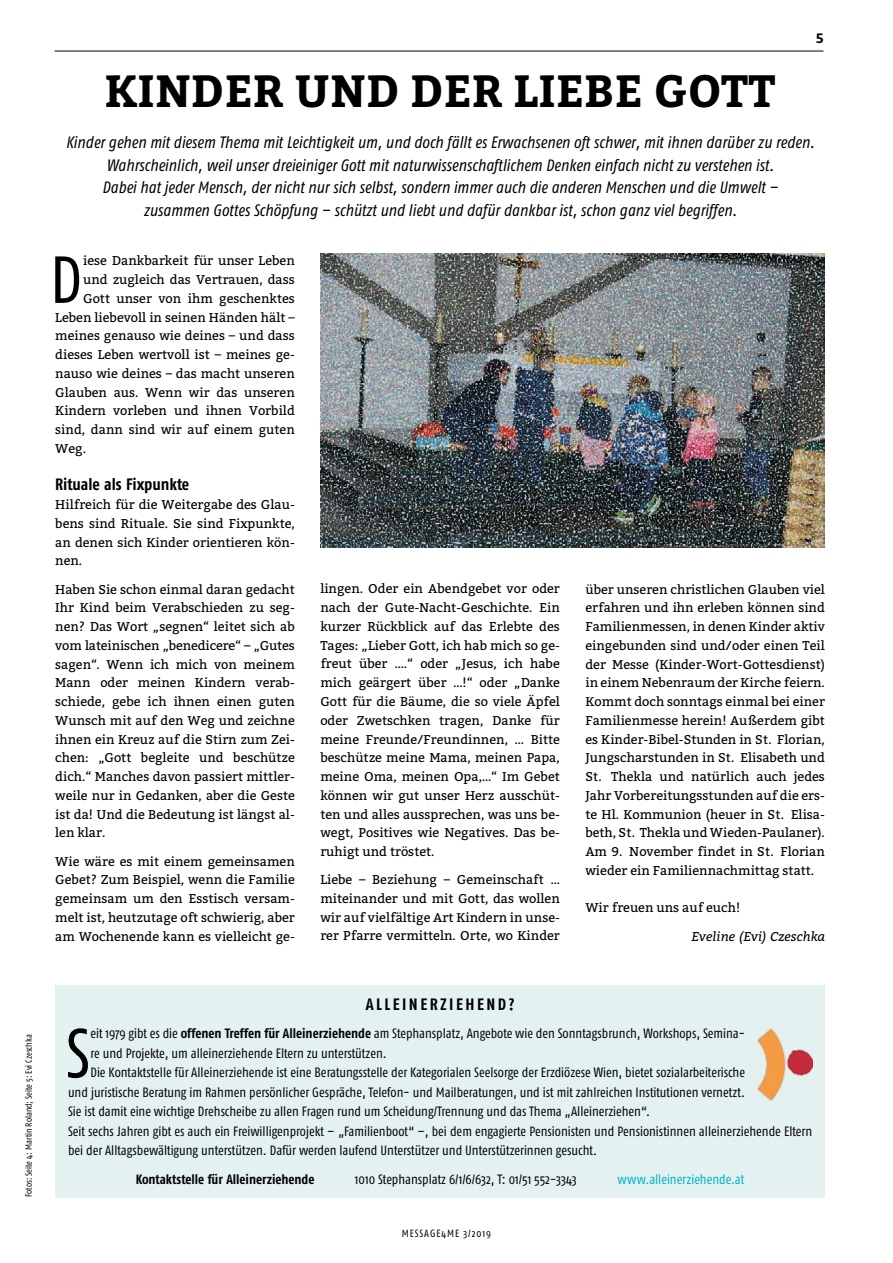
<style>
.page{position:relative;width:893px;height:1263px;background:#fff}
.page>*{position:absolute;margin:0;border:0;box-sizing:border-box;transform-origin:0 0}
.t1{font:69.15px "Fago Co";color:#000}
.t2{font:66.3px "Fago Co Caps";color:#000}
.t3{font:700 45px "Bitter";letter-spacing:.01em;color:#000}
.t4{font:italic 16.5px/22.5px "Fago Co";color:#000;text-align:center}
.t5{font:700 16.5px "Fago Co";color:#000}
.t6{font:700 16.5px "Fago Co";letter-spacing:.15em;color:#000}
.t7{font:13.5px "Fago Co";color:#000}
.t8{font:700 13.5px "Fago Co";color:#000}
.t9{font:13.5px "Fago Co";letter-spacing:-.005em;color:#00b1cf}
.t10{font:700 13.5px "Bitter";color:#000}
.t11{font:12.75px/18.8px "Bitter";color:#000;text-align:justify}
.t12{font:italic 12.75px "Bitter";color:#000}
.t13{font:10.5px "Fago Co";letter-spacing:.09em;color:#000}
.t14{font:9px "Fago Co";letter-spacing:-.005em;color:#000}
.s1{font-weight:700}
</style>
<div class="page">
<hr style="left:55px;top:51px;width:768px;height:1px;background:#000">
<img style="left:320px;top:253px;width:505px;height:295px">
<div style="left:55px;top:985px;width:770px;height:212px;background:#e3f2f1"></div>
<img style="left:758px;top:1029px;width:54px;height:72px">
<p class="t14" style="left:24px;top:1197px;width:164px;rotate:-90deg">Fotos: Seite 4: Martin Roland; Seite 5: Evi Czeschka</p>
<p class="t10" style="left:816px;top:28px;width:9px">5</p>
<h3 class="t3" style="left:105px;top:57px;width:672px">KINDER UND DER LIEBE GOTT</h3>
<p class="t4" style="left:66px;top:131px;width:750px">Kinder gehen mit diesem Thema mit Leichtigkeit um, und doch fällt es Erwachsenen oft schwer, mit ihnen darüber zu reden.<br>Wahrscheinlich, weil unser dreieiniger Gott mit naturwissenschaftlichem Denken einfach nicht zu verstehen ist.<br>Dabei hat jeder Mensch, der nicht nur sich selbst, sondern immer auch die anderen Menschen und die Umwelt –<br>zusammen Gottes Schöpfung – schützt und liebt und dafür dankbar ist, schon ganz viel begriffen.</p>
<h2 class="t2" style="left:49px;top:242px;width:35px">D</h2>
<p class="t11" style="left:83px;top:252px;width:213px">iese Dankbarkeit für unser Leben</p>
<p class="t11" style="left:83px;top:270px;width:213px">und zugleich das Vertrauen, dass</p>
<p class="t11" style="left:83px;top:289px;width:213px">Gott unser von ihm geschenktes</p>
<p class="t11" style="left:55px;top:308px;width:241px">Leben liebevoll in seinen Händen hält –</p>
<p class="t11" style="left:55px;top:327px;width:241px">meines genauso wie deines – und dass</p>
<p class="t11" style="left:55px;top:345px;width:241px">dieses Leben wertvoll ist – meines ge-</p>
<p class="t11" style="left:55px;top:364px;width:241px">nauso wie deines – das macht unseren</p>
<p class="t11" style="left:55px;top:383px;width:241px">Glauben aus. Wenn wir das unseren</p>
<p class="t11" style="left:55px;top:402px;width:241px">Kindern vorleben und ihnen Vorbild</p>
<p class="t11" style="left:55px;top:420px;width:241px">sind, dann sind wir auf einem guten</p>
<p class="t11" style="left:55px;top:439px;width:32px">Weg.</p>
<p class="t5" style="left:55px;top:475px;width:136px">Rituale als Fixpunkte</p>
<p class="t11" style="left:55px;top:495px;width:241px">Hilfreich für die Weitergabe des Glau&shy;bens sind Rituale. Sie sind Fixpunkte, an denen sich Kinder orientieren kön&shy;nen.</p>
<p class="t11" style="left:55px;top:580px;width:241px">Haben Sie schon einmal daran gedacht Ihr Kind beim Verabschieden zu seg&shy;nen? Das Wort „segnen“ leitet sich ab vom lateinischen „benedicere“ – „Gutes sagen“. Wenn ich mich von meinem Mann oder meinen Kindern verab&shy;schiede, gebe ich ihnen einen guten Wunsch mit auf den Weg und zeichne ihnen ein Kreuz auf die Stirn zum Zei&shy;chen: „Gott begleite und beschütze dich.“ Manches davon passiert mittler&shy;weile nur in Gedanken, aber die Geste ist da! Und die Bedeutung ist längst al&shy;len klar.</p>
<p class="t11" style="left:55px;top:852px;width:241px">Wie wäre es mit einem gemeinsamen Gebet? Zum Beispiel, wenn die Familie gemeinsam um den Esstisch versam&shy;melt ist, heutzutage oft schwierig, aber am Wochenende kann es vielleicht ge-</p>
<p class="t11" style="left:320px;top:580px;width:241px">lingen. Oder ein Abendgebet vor oder nach der Gute-Nacht-Geschichte. Ein kurzer Rückblick auf das Erlebte des Tages: „Lieber Gott, ich hab mich so ge&shy;freut über ….“ oder „Jesus, ich habe mich geärgert über …!“ oder „Danke Gott für die Bäume, die so viele Äpfel oder Zwetschken tragen, Danke für meine Freunde/Freundinnen, … Bitte beschütze meine Mama, meinen Papa, meine Oma, meinen Opa,…“ Im Gebet können wir gut unser Herz ausschüt&shy;ten und alles aussprechen, was uns be&shy;wegt, Positives wie Negatives. Das be&shy;ruhigt und tröstet.</p>
<p class="t11" style="left:320px;top:870px;width:241px">Liebe – Beziehung – Gemeinschaft … miteinander und mit Gott, das wollen wir auf vielfältige Art Kindern in unse&shy;rer Pfarre vermitteln. Orte, wo Kinder</p>
<p class="t6" style="left:366px;top:994px;width:150px">ALLEINERZIEHEND?</p>
<p class="t11" style="left:585px;top:580px;width:241px">über unseren christlichen Glauben viel erfahren und ihn erleben können sind Familienmessen, in denen Kinder aktiv eingebunden sind und/oder einen Teil der Messe (Kinder-Wort-Gottesdienst) in einem Nebenraum der Kirche feiern.<br>Kommt doch sonntags einmal bei einer Familienmesse herein! Außerdem gibt es Kinder-Bibel-Stunden in St. Florian, Jungscharstunden in St. Elisabeth und St. Thekla und natürlich auch jedes Jahr Vorbereitungsstunden auf die ers&shy;te Hl. Kommunion (heuer in St. Elisa&shy;beth, St. Thekla und Wieden-Paulaner).<br>Am 9. November findet in St. Florian wieder ein Familiennachmittag statt.</p>
<p class="t11" style="left:585px;top:899px;width:156px">Wir freuen uns auf euch!</p>
<p class="t12" style="left:691px;top:927px;width:135px">Eveline (Evi) Czeschka</p>
<h1 class="t1" style="left:65px;top:1014px;width:26px">S</h1>
<p class="t7" style="left:90px;top:1026px;width:656px">eit 1979 gibt es die <span class="s1">offenen Treffen für Alleinerziehende</span> am Stephansplatz, Angebote wie den Sonntagsbrunch, Workshops, Semina-</p>
<p class="t7" style="left:90px;top:1045px;width:298px">re und Projekte, um alleinerziehende Eltern zu unterstützen.</p>
<p class="t7" style="left:90px;top:1065px;width:656px">Die Kontaktstelle für Alleinerziehende ist eine Beratungsstelle der Kategorialen Seelsorge der Erzdiözese Wien, bietet sozialarbeiterische</p>
<p class="t7" style="left:68px;top:1084px;width:678px">und juristische Beratung im Rahmen persönlicher Gespräche, Telefon- und Mailberatungen, und ist mit zahlreichen Institutionen vernetzt.</p>
<p class="t7" style="left:68px;top:1104px;width:583px">Sie ist damit eine wichtige Drehscheibe zu allen Fragen rund um Scheidung/Trennung und das Thema „Alleinerziehen“.</p>
<p class="t7" style="left:68px;top:1123px;width:746px">Seit sechs Jahren gibt es auch ein Freiwilligenprojekt – „Familienboot“ –, bei dem engagierte Pensionisten und Pensionistinnen alleinerziehende Eltern</p>
<p class="t7" style="left:68px;top:1143px;width:531px">bei der Alltagsbewältigung unterstützen. Dafür werden laufend Unterstützer und Unterstützerinnen gesucht.</p>
<p class="t8" style="left:136px;top:1172px;width:180px">Kontaktstelle für Alleinerziehende</p>
<p class="t7" style="left:355px;top:1172px;width:223px">1010 Stephansplatz 6/1/6/632, T: 01/51 552-3343</p>
<p class="t9" style="left:617px;top:1172px;width:129px">www.alleinerziehende.at</p>
<p class="t13" style="left:402px;top:1227px;width:91px">MESSAGE4ME 3/2019</p>
</div>
